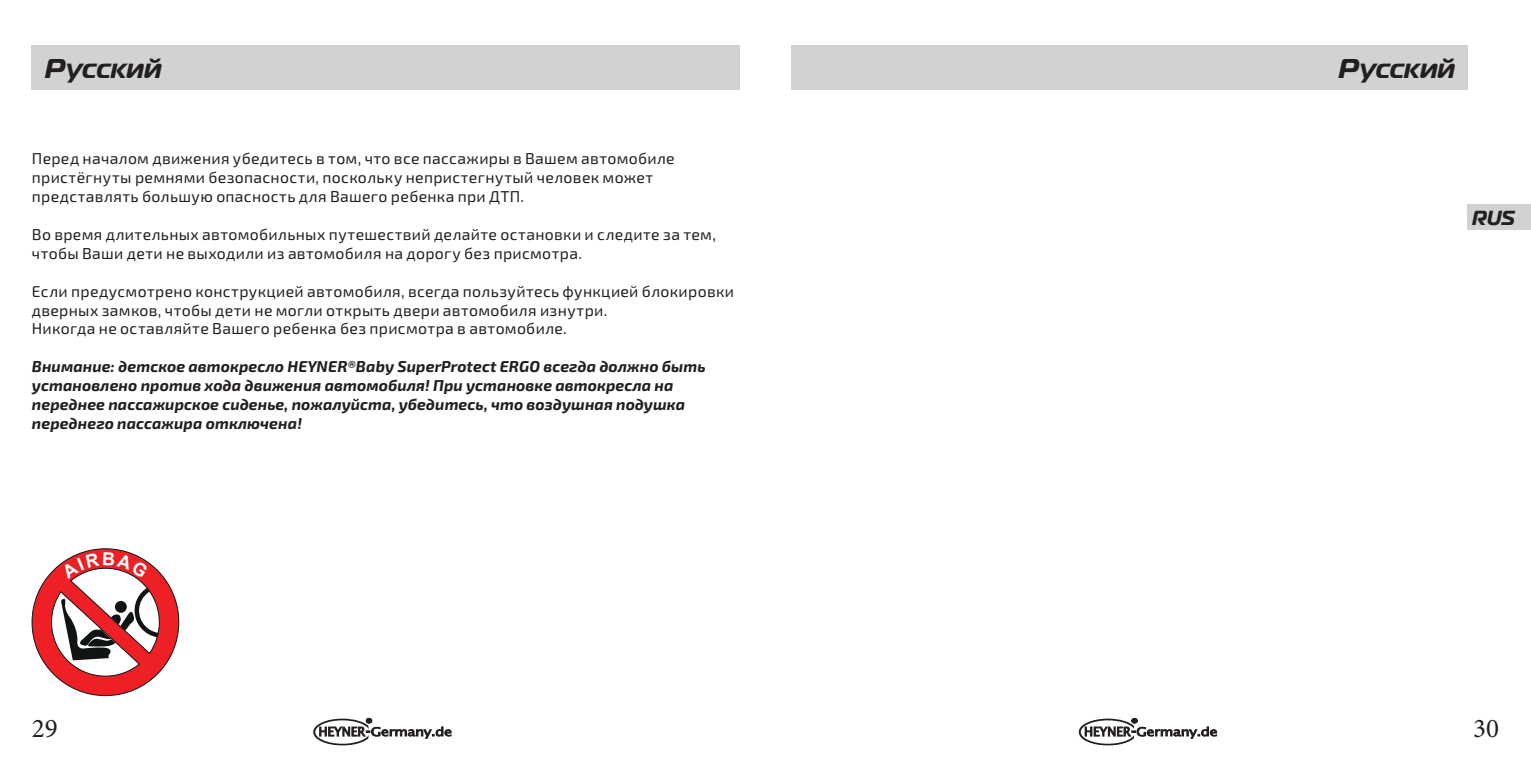
<style>
.page{position:relative;width:1531px;height:766px;background:#fff}
.page>*{position:absolute;margin:0;border:0;box-sizing:border-box;transform-origin:0 0}
.t1{font:italic 700 27px "Magistral";color:#231f20}
.t2{font:27px "Minion Pro";color:#231f20}
.t3{font:italic 700 20.25px "Magistral";color:#231f20;scale:.96 1}
.t4{font:15.75px/18.9px "Exo 2.0";letter-spacing:.02em;color:#231f20}
.t5{font:italic 700 15.75px/18.9px "Exo 2.0";letter-spacing:.005em;color:#231f20}
</style>
<div class="page">
<div style="left:32px;top:45px;width:708px;height:44px;background:#d1d2d4"></div>
<div style="left:791px;top:45px;width:676px;height:44px;background:#d1d2d4"></div>
<div style="left:1467px;top:204px;width:64px;height:26px;background:#d1d2d4"></div>
<svg style="left:313px;top:717px;width:139px;height:28px"></svg>
<svg style="left:1078px;top:717px;width:139px;height:28px"></svg>
<svg style="left:32px;top:548px;width:147px;height:147px"></svg>
<h1 class="t1" style="left:45px;top:51px;width:118px">Русский</h1>
<h1 class="t1" style="left:1338px;top:51px;width:118px">Русский</h1>
<p class="t4" style="left:32px;top:149px;width:644px">Перед началом движения убедитесь в том, что все пассажиры в Вашем автомобиле пристёгнуты ремнями безопасности, поскольку непристегнутый человек может представлять большую опасность для Вашего ребенка при ДТП.</p>
<p class="t4" style="left:32px;top:225px;width:686px">Во время длительных автомобильных путешествий делайте остановки и следите за тем, чтобы Ваши дети не выходили из автомобиля на дорогу без присмотра.</p>
<p class="t4" style="left:32px;top:282px;width:704px">Если предусмотрено конструкцией автомобиля, всегда пользуйтесь функцией блокировки дверных замков, чтобы дети не могли открыть двери автомобиля изнутри.<br>Никогда не оставляйте Вашего ребенка без присмотра в автомобиле.</p>
<p class="t5" style="left:32px;top:357px;width:675px">Внимание: детское автокресло HEYNER®Baby SuperProtect ERGO всегда должно быть установлено против хода движения автомобиля! При установке автокресла на переднее пассажирское сиденье, пожалуйста, убедитесь, что воздушная подушка переднего пассажира отключена!</p>
<p class="t3" style="left:1472px;top:205px;width:46px">RUS</p>
<h1 class="t2" style="left:32px;top:709px;width:27px">29</h1>
<h1 class="t2" style="left:1473px;top:709px;width:27px">30</h1>
</div>
